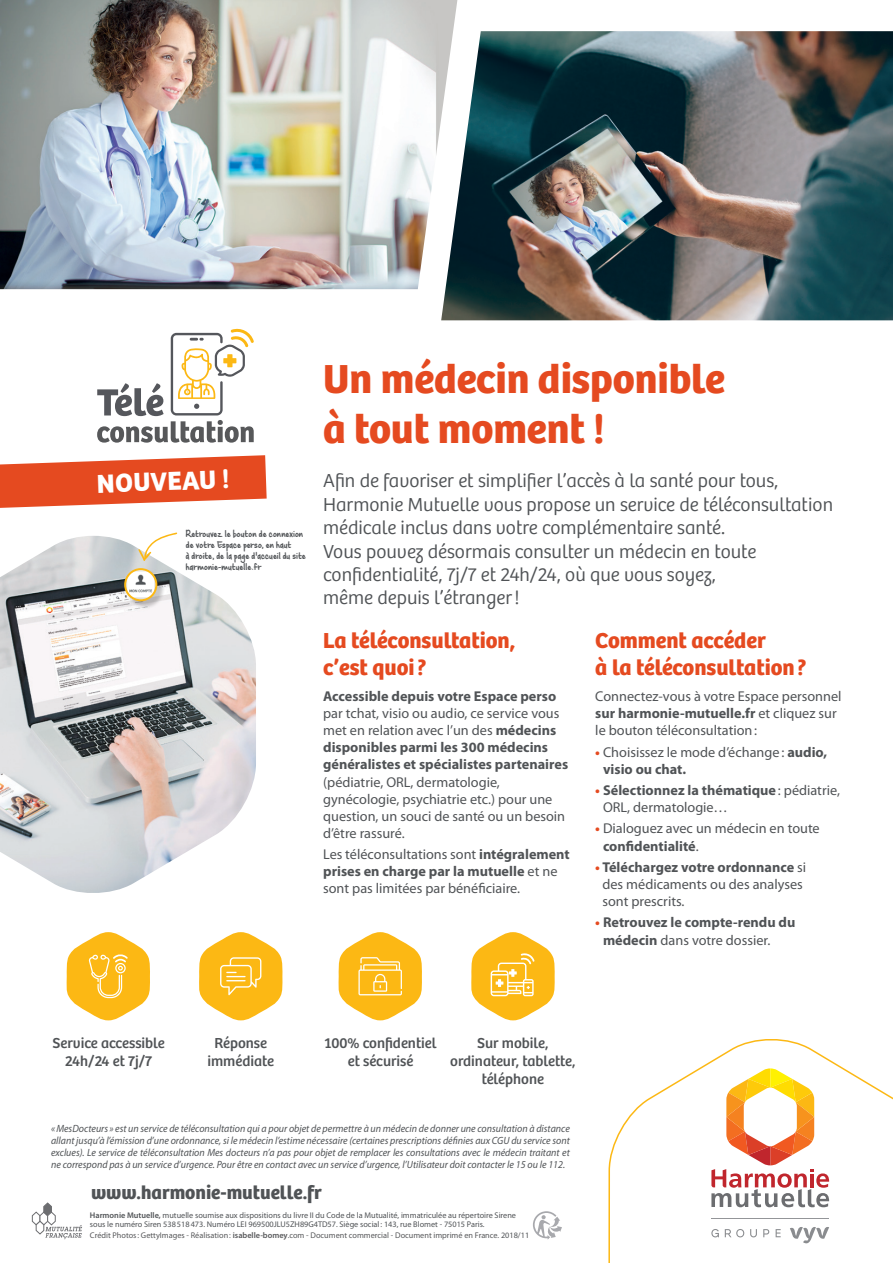
<style>
.page{position:relative;width:893px;height:1263px;background:#fff}
.page>*{position:absolute;margin:0;border:0;box-sizing:border-box;transform-origin:0 0}
.t1{font:700 42px/49.5px "Bree";color:#e54a20}
.t2{font:700 27px "Bree";color:#fff}
.t3{font:700 22.5px/27px "Bree";color:#e54a20}
.t4{font:300 19.5px/23.4px "Bree";color:#505356}
.t5{font:700 19.5px "Bree";color:#505356}
.t6{font:15px/18px "Bree";color:#505356;text-align:center}
.t7{font:14.25px/17.1px "Myriad Pro";color:#505356}
.t8{font:700 14.25px/17.1px "Myriad Pro";color:#505356}
.t9{font:13.5px/11.2px "Sassy Molassy";color:#505356}
.t10{font:italic 10.5px/12px "Myriad Pro";color:#505356;text-align:justify;scale:.95 1}
.t11{font:8.25px/9px "Myriad Pro";color:#505356}
.t12{font:8.25px "Myriad Pro";color:#57585a}
.s1{font-weight:400}
.s2{font-weight:700}
.s3{font-weight:700;color:#e54a20}
.s4{color:#e54a20}
.s5{font-weight:600}
.s6{color:#505356}
</style>
<div class="page">
<img style="left:0;top:536px;width:256px;height:357px">
<svg style="left:97px;top:328px;width:157px;height:115px"></svg>
<div style="left:125px;top:569px;width:40px;height:40px;background:#231f20;opacity:.25"></div>
<img style="left:125px;top:569px;width:31px;height:31px;border-radius:16px">
<div style="left:124px;top:568px;width:33px;height:33px;border:2px solid #fcb814;border-radius:50%"></div>
<svg style="left:138px;top:532px;width:39px;height:29px"></svg>
<img style="left:0;top:0;width:457px;height:289px">
<img style="left:441px;top:31px;width:452px;height:289px">
<svg style="left:0;top:455px;width:267px;height:53px"></svg>
<svg style="left:66px;top:932px;width:84px;height:88px"></svg>
<svg style="left:199px;top:932px;width:84px;height:88px"></svg>
<svg style="left:338px;top:932px;width:84px;height:88px"></svg>
<svg style="left:471px;top:932px;width:84px;height:88px"></svg>
<svg style="left:32px;top:1202px;width:50px;height:37px"></svg>
<svg style="left:533px;top:1211px;width:29px;height:28px"></svg>
<svg style="left:608px;top:1039px;width:285px;height:224px"></svg>
<h2 class="t2" style="left:96px;top:467px;width:134px;rotate:-2deg">NOUVEAU !</h2>
<p class="t9" style="left:186px;top:528px;width:122px">Retrouvez le bouton de connexion de votre Espace perso, en haut<br>à droite, de la page d’accueil du site harmonie-mutuelle.fr</p>
<h1 class="t1" style="left:323px;top:354px;width:403px">Un médecin disponible à tout moment !</h1>
<p class="t4" style="left:323px;top:469px;width:511px">Afin de favoriser et simplifier l’accès à la santé pour tous, Harmonie Mutuelle vous propose un service de téléconsultation médicale inclus dans votre complémentaire santé.<br>Vous pouvez désormais consulter un médecin en toute confidentialité, 7j/7 et 24h/24, où que vous soyez,<br>même depuis l’étranger!</p>
<h3 class="t3" style="left:323px;top:627px;width:193px">La téléconsultation, c’est quoi ?</h3>
<p class="t8" style="left:323px;top:687px;width:235px">Accessible depuis votre Espace perso</p>
<p class="t8" style="left:323px;top:704px;width:247px"><span class="s1">par tchat, visio ou audio, ce service vous met en relation avec l’un des</span> médecins disponibles parmi les 300 médecins généralistes et spécialistes partenaires</p>
<p class="t7" style="left:323px;top:773px;width:244px">(pédiatrie, ORL, dermatologie, gynécologie, psychiatrie etc.) pour une question, un souci de santé ou un besoin d’être rassuré.</p>
<p class="t7" style="left:323px;top:846px;width:248px">Les téléconsultations sont <span class="s2">intégralement prises en charge par la mutuelle</span> et ne sont pas limitées par bénéficiaire.</p>
<h3 class="t3" style="left:595px;top:627px;width:213px">Comment accéder<br>à la téléconsultation?</h3>
<p class="t7" style="left:595px;top:687px;width:248px">Connectez-vous à votre Espace personnel <span class="s2">sur harmonie-mutuelle.fr</span> et cliquez sur le bouton téléconsultation:</p>
<p class="t7" style="left:603px;top:743px;width:225px;text-indent:-8px"><span class="s3">•</span> Choisissez le mode d’échange: <span class="s2">audio, visio ou chat.</span></p>
<p class="t7" style="left:603px;top:781px;width:238px;text-indent:-8px"><span class="s3">•</span> <span class="s2">Sélectionnez la thématique</span>: pédiatrie,<br>ORL, dermatologie…</p>
<p class="t7" style="left:603px;top:820px;width:218px;text-indent:-8px"><span class="s3">•</span> Dialoguez avec un médecin en toute <span class="s2">confidentialité</span>.</p>
<p class="t7" style="left:602px;top:858px;width:205px;text-indent:-7px"><span class="s3">•</span> <span class="s2">Téléchargez votre ordonnance</span> si des médicaments ou des analyses sont prescrits.</p>
<p class="t8" style="left:603px;top:914px;width:194px;text-indent:-8px"><span class="s4">•</span> Retrouvez le compte-rendu du médecin <span class="s1">dans votre dossier.</span></p>
<p class="t6" style="left:53px;top:1034px;width:114px">Service accessible<br>24h/24 et 7j/7</p>
<p class="t6" style="left:207px;top:1034px;width:68px">Réponse immédiate</p>
<p class="t6" style="left:325px;top:1034px;width:114px">100% confidentiel et sécurisé</p>
<p class="t6" style="left:450px;top:1034px;width:127px">Sur mobile, ordinateur, tablette, téléphone</p>
<p class="t10" style="left:51px;top:1122px;width:548px">«MesDocteurs » est un service de téléconsultation qui a pour objet de permettre à un médecin de donner une consultation à distance allant jusqu’à l’émission d’une ordonnance, si le médecin l’estime nécessaire (certaines prescriptions définies aux CGU du service sont exclues). Le service de téléconsultation Mes docteurs n’a pas pour objet de remplacer les consultations avec le médecin traitant et ne correspond pas à un service d’urgence. Pour être en contact avec un service d’urgence, l’Utilisateur doit contacter le 15 ou le 112.</p>
<h3 class="t5" style="left:91px;top:1180px;width:232px">www.harmonie-mutuelle.fr</h3>
<p class="t11" style="left:90px;top:1211px;width:428px"><span class="s5">Harmonie Mutuelle,</span> mutuelle soumise aux dispositions du livre II du Code de la Mutualité, immatriculée au répertoire Sirene sous le numéro Siren 538518473. Numéro LEI 969500JLU5ZH89G4TD57. Siège social : 143, rue Blomet - 75015 Paris.</p>
<p class="t12" style="left:90px;top:1230px;width:441px">Crédit Photos: GettyImages - Réalisation: <span class="s5">isabelle-bomey</span>.com - Document commercial - Document imprimé en France. <span class="s6">2018/11</span></p>
</div>
